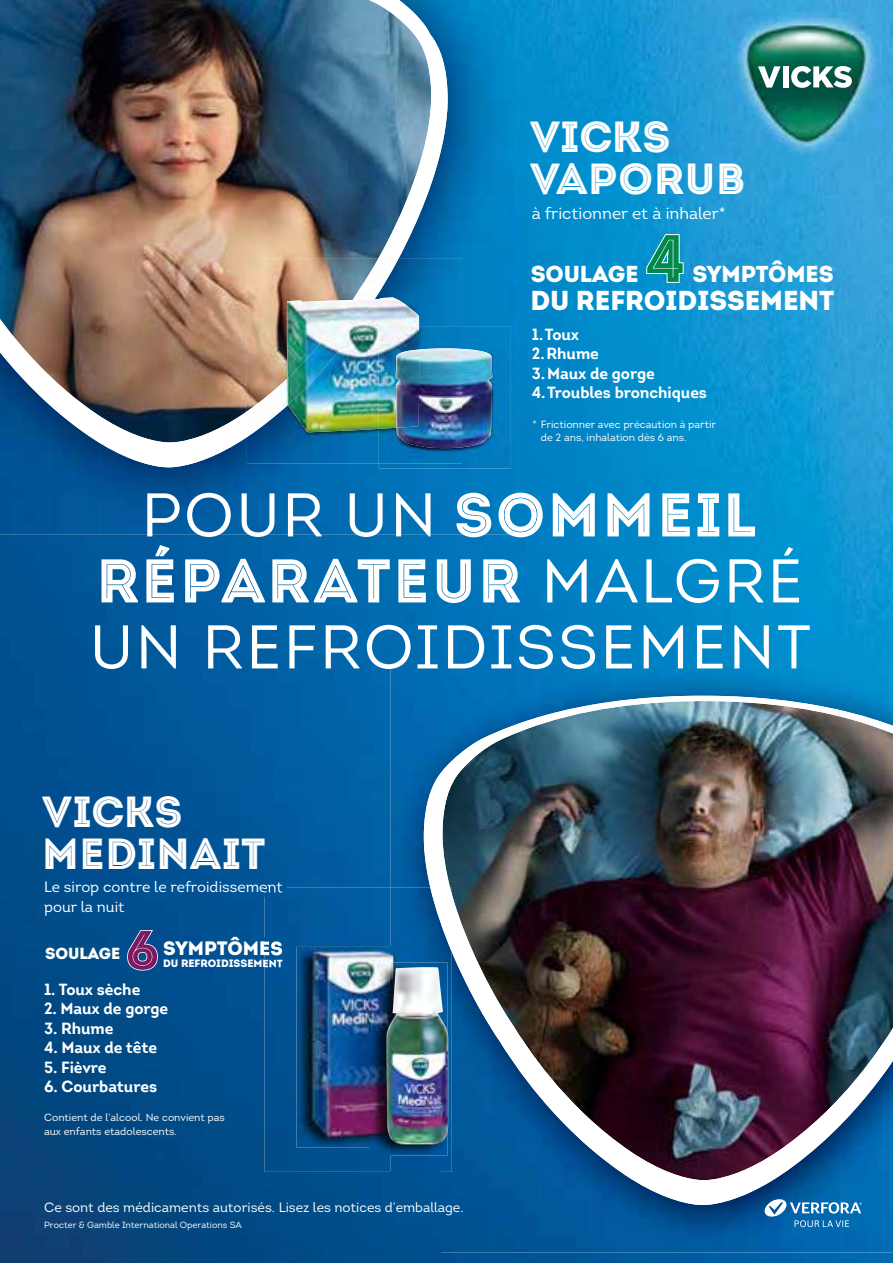
<style>
.page{position:relative;width:893px;height:1263px;background:#fff}
.page>*{position:absolute;margin:0;border:0;box-sizing:border-box;transform-origin:0 0}
.t1{font:66.9px "Intro Black Inline";color:#00894a}
.t2{font:61.5px/66px "Intro Inline";letter-spacing:.03em;color:#fff;text-align:center}
.t3{font:61.5px "Intro";color:#fff}
.t4{font:54.3px "Intro Black Inline";color:#7a1b61}
.t5{font:43.5px/42px "Intro Inline";letter-spacing:.005em;color:#fff}
.t6{font:900 27.45px "Intro";letter-spacing:-.005em;color:#fff}
.t7{font:900 23.1px "Intro";letter-spacing:-.005em;color:#fff}
.t8{font:900 19.35px "Intro";color:#fff}
.t9{font:16.5px "Intro";color:#fff}
.t10{font:900 16.05px "Intro";color:#fff}
.t11{font:700 15.75px/19.5px "Intro";letter-spacing:-.005em;color:#fff}
.t12{font:15px/19.5px "Intro";color:#fff}
.t13{font:13.5px "Intro";color:#fff}
.t14{font:900 10.65px "Intro";color:#fff}
.t15{font:10.5px/13.5px "Intro";color:#fff}
.t16{font:9px "Intro";color:#fff}
.s1{font-family:"Intro"}
</style>
<div class="page">
<img style="left:0;top:0;width:893px;height:1263px">
<img style="left:730px;top:10px;width:151px;height:144px">
<svg style="left:758px;top:66px;width:23px;height:22px"></svg>
<div style="left:783px;top:66px;width:6px;height:21px;background:#fff"></div>
<svg style="left:791px;top:66px;width:61px;height:22px"></svg>
<img style="left:448px;top:0;width:69px;height:53px">
<img style="left:448px;top:53px;width:69px;height:321px">
<div style="left:0;top:467px;width:51px;height:68px;background:#015498"></div>
<div style="left:51px;top:467px;width:52px;height:68px;background:#005698"></div>
<div style="left:466px;top:374px;width:51px;height:161px;background:#007cc0"></div>
<img style="left:103px;top:467px;width:363px;height:68px">
<img style="left:0;top:0;width:448px;height:467px">
<img style="left:390px;top:665px;width:151px;height:106px">
<img style="left:541px;top:665px;width:352px;height:31px">
<img style="left:390px;top:771px;width:33px;height:54px">
<img style="left:390px;top:825px;width:33px;height:63px">
<div style="left:441px;top:1205px;width:49px;height:47px;background:#005291"></div>
<div style="left:490px;top:1205px;width:51px;height:47px;background:#015498"></div>
<div style="left:843px;top:1205px;width:50px;height:47px;background:#016cb1"></div>
<div style="left:541px;top:1205px;width:50px;height:47px;background:#00599b"></div>
<img style="left:793px;top:1227px;width:50px;height:25px">
<div style="left:390px;top:1172px;width:51px;height:80px;background:#005291"></div>
<img style="left:591px;top:1205px;width:202px;height:47px">
<img style="left:423px;top:696px;width:470px;height:509px">
<svg style="left:765px;top:1199px;width:97px;height:28px;background:#418bc0"></svg>
<svg style="left:126px;top:929px;width:33px;height:42px"></svg>
<img style="left:247px;top:258px;width:215px;height:205px">
<img style="left:247px;top:258px;width:152px;height:179px">
<img style="left:288px;top:297px;width:131px;height:135px">
<img style="left:287px;top:299px;width:88px;height:106px">
<img style="left:379px;top:327px;width:132px;height:141px">
<img style="left:379px;top:327px;width:83px;height:136px">
<img style="left:379px;top:327px;width:40px;height:102px">
<img style="left:396px;top:348px;width:96px;height:100px">
<img style="left:396px;top:349px;width:23px;height:79px">
<svg style="left:645px;top:233px;width:40px;height:51px"></svg>
<img style="left:265px;top:888px;width:187px;height:284px">
<img style="left:430px;top:888px;width:22px;height:64px">
<img style="left:265px;top:888px;width:22px;height:8px">
<img style="left:265px;top:937px;width:18px;height:18px">
<img style="left:265px;top:960px;width:17px;height:7px">
<img style="left:296px;top:947px;width:94px;height:200px">
<svg style="left:390px;top:947px;width:2px;height:15px"></svg>
<img style="left:370px;top:962px;width:77px;height:193px">
<img style="left:390px;top:962px;width:2px;height:185px">
<img style="left:386px;top:967px;width:62px;height:177px">
<h3 class="t5" style="left:530px;top:115px;width:217px">VICKS<br>VAPORUB</h3>
<h3 class="t9" style="left:532px;top:203px;width:195px">à frictionner et à inhaler*</h3>
<h1 class="t1" style="left:646px;top:215px;width:42px">4</h1>
<h3 class="t6" style="left:531px;top:283px;width:305px">DU REFROIDISSEMENT</h3>
<h3 class="t7" style="left:531px;top:259px;width:109px">SOULAGE</h3>
<h3 class="t7" style="left:692px;top:259px;width:143px">SYMPTÔMES</h3>
<h3 class="t11" style="left:532px;top:325px;width:124px">1.Toux<br>2.Rhume<br>3.Maux de gorge</h3>
<h3 class="t11" style="left:532px;top:383px;width:177px">4. Troubles bronchiques</h3>
<p class="t15" style="left:541px;top:417px;width:177px;text-indent:-9px">* Frictionner avec précaution à partir de 2 ans, inhalation dès 6 ans.</p>
<h2 class="t2" style="left:96px;top:482px;width:708px"><span class="s1">POUR UN</span> SOMMEIL<br>RÉPARATEUR <span class="s1">MALGRÉ</span></h2>
<h2 class="t3" style="left:90px;top:609px;width:722px">UN REFROIDISSEMENT</h2>
<h3 class="t5" style="left:42px;top:790px;width:225px">VICKS<br>MEDINAIT</h3>
<h3 class="t12" style="left:44px;top:877px;width:240px">Le sirop contre le refroidissement pour la nuit</h3>
<h3 class="t10" style="left:45px;top:943px;width:77px">SOULAGE</h3>
<h3 class="t4" style="left:126px;top:915px;width:35px">6</h3>
<h3 class="t8" style="left:163px;top:936px;width:121px">SYMPTÔMES</h3>
<p class="t14" style="left:163px;top:956px;width:121px">DU REFROIDISSEMENT</p>
<h3 class="t11" style="left:44px;top:979px;width:98px">1. Toux sèche</h3>
<h3 class="t11" style="left:44px;top:999px;width:126px">2. Maux de gorge</h3>
<h3 class="t11" style="left:44px;top:1018px;width:71px">3. Rhume</h3>
<h3 class="t11" style="left:44px;top:1038px;width:115px">4. Maux de tête</h3>
<h3 class="t11" style="left:44px;top:1057px;width:64px">5. Fièvre</h3>
<h3 class="t11" style="left:44px;top:1077px;width:115px">6. Courbatures</h3>
<p class="t15" style="left:44px;top:1111px;width:182px">Contient de l’alcool. Ne convient pas aux enfants etadolescents.</p>
<p class="t13" style="left:44px;top:1199px;width:421px">Ce sont des médicaments autorisés. Lisez les notices d’emballage.</p>
<p class="t16" style="left:44px;top:1219px;width:199px">Procter &amp; Gamble International Operations SA</p>
</div>
